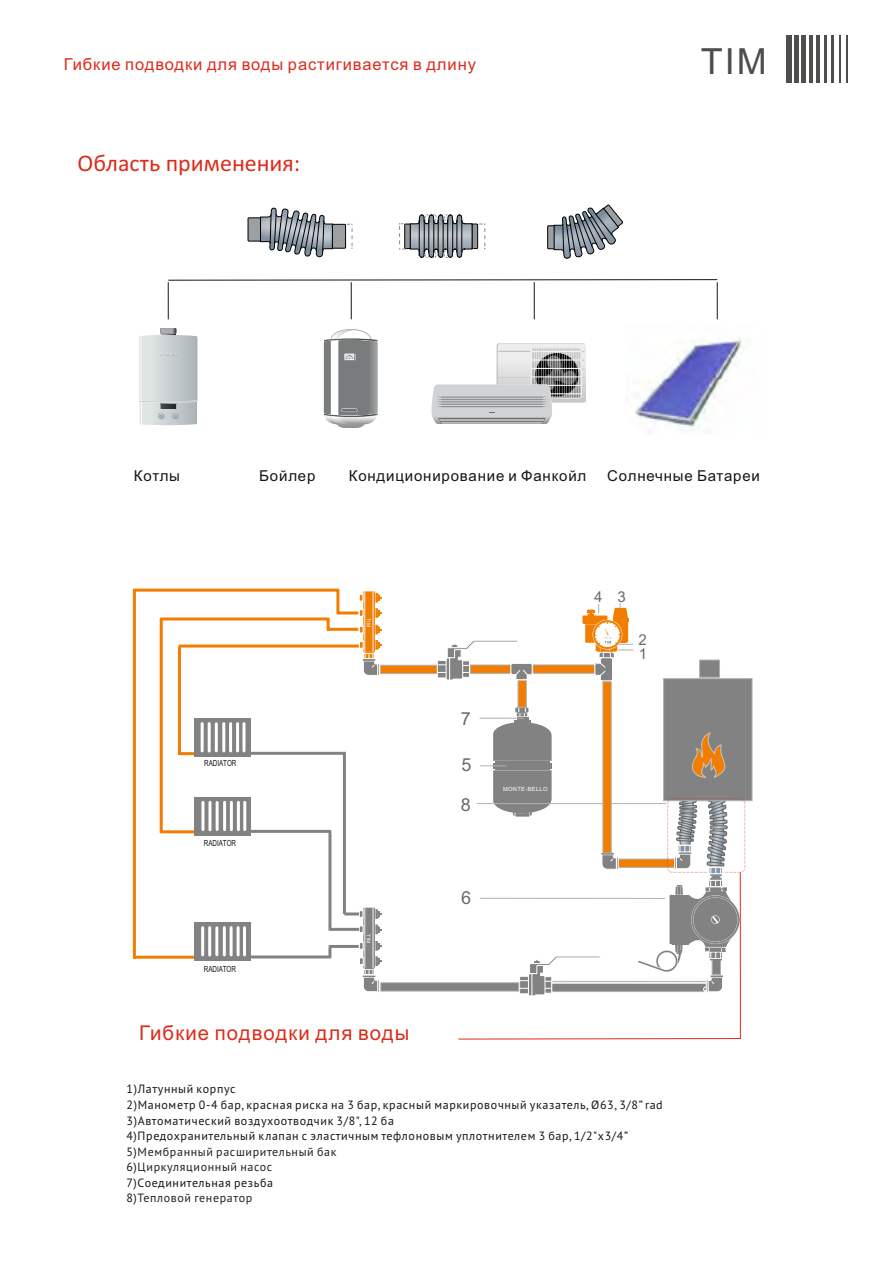
<style>
.page{position:relative;width:893px;height:1263px;background:#fff}
.page>*{position:absolute;margin:0;border:0;box-sizing:border-box;transform-origin:0 0}
.t1{font:36px "Arial";color:#4e4e4d}
.t2{font:24px "Calibri";color:#dd2b1c}
.t3{font:20.25px "Arial";letter-spacing:.055em;color:#dd2b1c}
.t4{font:18px "Arial Unicode MS";color:#6e6868}
.t5{font:16.5px "Arial";letter-spacing:.055em;color:#dd2b1c}
.t6{font:15px "Arial";letter-spacing:.055em;color:#151616}
.t7{font:15px "Arial Unicode MS";color:#6e6868}
.t8{font:12px/15.6px "PT Sans";letter-spacing:.055em;color:#151616}
.t9{font:8.4px "Arial Unicode MS";color:#151616;scale:.75 1}
.t10{font:5.7px "Arial";letter-spacing:.055em;color:#fff}
.t11{font:5.1px "Arial";letter-spacing:.055em;color:#fff}
.s1{color:#222}
</style>
<div class="page">
<div style="left:787px;top:35px;width:5px;height:48px;background:#4e4e4d"></div>
<div style="left:794px;top:35px;width:5px;height:48px;background:#4e4e4d"></div>
<hr style="left:802px;top:35px;width:4px;height:48px;background:#4e4e4d">
<hr style="left:809px;top:35px;width:4px;height:48px;background:#4e4e4d">
<hr style="left:817px;top:35px;width:3px;height:48px;background:#4e4e4d">
<hr style="left:824px;top:35px;width:3px;height:48px;background:#4e4e4d">
<hr style="left:832px;top:35px;width:2px;height:48px;background:#4e4e4d">
<hr style="left:839px;top:35px;width:2px;height:48px;background:#4e4e4d">
<hr style="left:847px;top:35px;width:1px;height:48px;background:#4e4e4d">
<div style="left:380px;top:665px;width:58px;height:9px;background:#f27e00;border:1px solid #afb0b0"></div>
<div style="left:532px;top:664px;width:63px;height:10px;background:#f27e00;border:1px solid #afb0b0"></div>
<div style="left:518px;top:680px;width:9px;height:27px;background:#f27e00;border:1px solid #afb0b0"></div>
<div style="left:699px;top:660px;width:21px;height:18px;background:#818281;border:1px solid #afb0b0"></div>
<svg style="left:437px;top:640px;width:96px;height:40px"></svg>
<div style="left:663px;top:678px;width:89px;height:123px;background:#818281;border:1px solid #afb0b0"></div>
<div style="left:380px;top:982px;width:139px;height:9px;background:#818281;border:1px solid #afb0b0"></div>
<hr style="left:477px;top:803px;width:189px;height:1px;background:#afb0b0">
<svg style="left:375px;top:593px;width:7px;height:25px"></svg>
<div style="left:363px;top:591px;width:12px;height:61px;background:#f27e00"></div>
<svg style="left:360px;top:625px;width:24px;height:51px"></svg>
<svg style="left:359px;top:595px;width:4px;height:21px"></svg>
<hr style="left:372px;top:591px;width:2px;height:61px;background:#ececec">
<hr style="left:364px;top:591px;width:1px;height:61px;background:#ececec">
<svg style="left:375px;top:909px;width:7px;height:25px"></svg>
<div style="left:363px;top:908px;width:12px;height:60px;background:#818281"></div>
<svg style="left:360px;top:941px;width:24px;height:51px"></svg>
<svg style="left:359px;top:911px;width:4px;height:21px"></svg>
<hr style="left:372px;top:907px;width:2px;height:61px;background:#ececec">
<hr style="left:364px;top:907px;width:1px;height:61px;background:#ececec">
<hr style="left:337px;top:611px;width:21px;height:3px;background:#f27e00">
<hr style="left:179px;top:752px;width:20px;height:3px;background:#f27e00">
<hr style="left:133px;top:956px;width:66px;height:3px;background:#f27e00">
<hr style="left:160px;top:830px;width:37px;height:3px;background:#f27e00">
<hr style="left:133px;top:589px;width:3px;height:369px;background:#f27e00">
<hr style="left:160px;top:618px;width:3px;height:215px;background:#f27e00">
<hr style="left:178px;top:647px;width:3px;height:108px;background:#f27e00">
<hr style="left:160px;top:617px;width:169px;height:3px;background:#f27e00">
<hr style="left:133px;top:589px;width:206px;height:3px;background:#f27e00">
<hr style="left:336px;top:589px;width:3px;height:25px;background:#f27e00">
<svg style="left:327px;top:618px;width:3px;height:10px"></svg>
<hr style="left:327px;top:628px;width:31px;height:3px;background:#f27e00">
<hr style="left:179px;top:644px;width:180px;height:3px;background:#f27e00">
<svg style="left:195px;top:718px;width:56px;height:39px;background:#888988"></svg>
<hr style="left:201px;top:724px;width:3px;height:27px;background:#fff">
<hr style="left:208px;top:724px;width:3px;height:27px;background:#fff">
<hr style="left:215px;top:724px;width:3px;height:27px;background:#fff">
<hr style="left:222px;top:724px;width:3px;height:27px;background:#fff">
<hr style="left:229px;top:724px;width:3px;height:27px;background:#fff">
<hr style="left:242px;top:724px;width:3px;height:27px;background:#fff">
<hr style="left:236px;top:724px;width:3px;height:27px;background:#fff">
<svg style="left:195px;top:797px;width:56px;height:38px;background:#888988"></svg>
<hr style="left:201px;top:802px;width:3px;height:28px;background:#fff">
<hr style="left:208px;top:802px;width:3px;height:28px;background:#fff">
<hr style="left:216px;top:802px;width:3px;height:27px;background:#fff">
<hr style="left:223px;top:802px;width:3px;height:28px;background:#fff">
<hr style="left:230px;top:802px;width:3px;height:28px;background:#fff">
<hr style="left:243px;top:802px;width:3px;height:28px;background:#fff">
<hr style="left:237px;top:802px;width:3px;height:28px;background:#fff">
<svg style="left:194px;top:922px;width:57px;height:39px;background:#878887"></svg>
<hr style="left:201px;top:927px;width:3px;height:28px;background:#fff">
<hr style="left:208px;top:927px;width:3px;height:28px;background:#fff">
<hr style="left:215px;top:928px;width:3px;height:27px;background:#fff">
<hr style="left:223px;top:927px;width:3px;height:28px;background:#fff">
<hr style="left:230px;top:927px;width:3px;height:28px;background:#fff">
<hr style="left:243px;top:927px;width:3px;height:28px;background:#fff">
<hr style="left:237px;top:927px;width:3px;height:28px;background:#fff">
<hr style="left:329px;top:945px;width:30px;height:3px;background:#818281">
<hr style="left:344px;top:912px;width:15px;height:3px;background:#818281">
<hr style="left:330px;top:928px;width:29px;height:3px;background:#818281">
<hr style="left:248px;top:955px;width:83px;height:3px;background:#818281">
<hr style="left:248px;top:830px;width:83px;height:3px;background:#818281">
<hr style="left:250px;top:752px;width:95px;height:3px;background:#818281">
<hr style="left:343px;top:752px;width:3px;height:162px;background:#818281">
<hr style="left:328px;top:831px;width:3px;height:100px;background:#818281">
<svg style="left:328px;top:948px;width:3px;height:8px"></svg>
<div style="left:602px;top:681px;width:10px;height:172px;background:#f27e00;border:1px solid #afb0b0"></div>
<svg style="left:582px;top:603px;width:51px;height:78px"></svg>
<div style="left:667px;top:798px;width:78px;height:74px;border:1px dashed #dd2b1c;border-radius:4px"></div>
<svg style="left:480px;top:701px;width:260px;height:171px"></svg>
<svg style="left:458px;top:872px;width:283px;height:167px"></svg>
<div style="left:331px;top:329px;width:40px;height:21px;border:1px solid #afb0b0;border-radius:50%"></div>
<svg style="left:160px;top:328px;width:16px;height:6px"></svg>
<svg style="left:139px;top:332px;width:58px;height:93px;background:#c9cfd0"></svg>
<svg style="left:324px;top:330px;width:53px;height:98px"></svg>
<svg style="left:431px;top:343px;width:154px;height:81px"></svg>
<img style="left:634px;top:337px;width:115px;height:98px">
<svg style="left:168px;top:279px;width:550px;height:1px"></svg>
<hr style="left:717px;top:282px;width:1px;height:37px;background:#151616">
<hr style="left:534px;top:282px;width:1px;height:37px;background:#151616">
<hr style="left:351px;top:282px;width:1px;height:37px;background:#151616">
<hr style="left:168px;top:282px;width:1px;height:37px;background:#151616">
<svg style="left:399px;top:214px;width:87px;height:45px"></svg>
<svg style="left:248px;top:207px;width:105px;height:50px"></svg>
<svg style="left:547px;top:205px;width:76px;height:54px"></svg>
<h3 class="t5" style="left:64px;top:58px;width:414px">Гибкие подводки для воды растигивается в длину</h3>
<h1 class="t1" style="left:701px;top:48px;width:67px">TIM</h1>
<h2 class="t2" style="left:78px;top:153px;width:224px">Область применения:</h2>
<p class="t6" style="left:134px;top:470px;width:48px">Котлы</p>
<p class="t6" style="left:259px;top:470px;width:58px">Бойлер</p>
<p class="t6" style="left:349px;top:470px;width:239px">Кондиционирование и Фанкойл</p>
<p class="t6" style="left:607px;top:470px;width:154px">Солнечные Батареи</p>
<p class="t9" style="left:204px;top:760px;width:44px">RADIATOR</p>
<p class="t9" style="left:204px;top:840px;width:44px">RADIATOR</p>
<p class="t9" style="left:204px;top:965px;width:44px">RADIATOR</p>
<p class="t11" style="left:370px;top:618px;width:11px;rotate:90deg">TIM</p>
<p class="t11" style="left:370px;top:934px;width:11px;rotate:90deg">TIM</p>
<h3 class="t3" style="left:139px;top:1025px;width:272px">Гибкие подводки для воды</h3>
<h3 class="t4" style="left:461px;top:711px;width:11px">7</h3>
<h3 class="t4" style="left:462px;top:758px;width:11px">5</h3>
<h3 class="t4" style="left:461px;top:798px;width:11px">8</h3>
<h3 class="t4" style="left:461px;top:891px;width:11px">6</h3>
<p class="t10" style="left:503px;top:787px;width:46px">MONTE-BELLO</p>
<p class="t7" style="left:594px;top:591px;width:33px">4 3</p>
<p class="t7" style="left:639px;top:634px;width:10px">2</p>
<p class="t7" style="left:639px;top:648px;width:10px">1</p>
<p class="t8" style="left:127px;top:1082px;width:538px">1)Латунный корпус<br>2)Манометр 0-4 бар, красная риска на бар, красный маркировочный указатель, Ø63, 3/8” rad</p>
<p class="t8" style="left:126px;top:1098px;width:503px;text-indent:221px">3<br>3)Автоматический воздухоотводчик 3/8", 12 ба<br>4)Предохранительный клапан с эластичным тефлоновым уплотнителем 3 бар, 1/2"x3/4” 5)<span class="s1">Мембранный расширительный бак<br></span>6)<span class="s1">Циркуляционный насос<br></span>7)Соединительная резьба<br>8)<span class="s1">Тепловой генератор</span></p>
</div>
